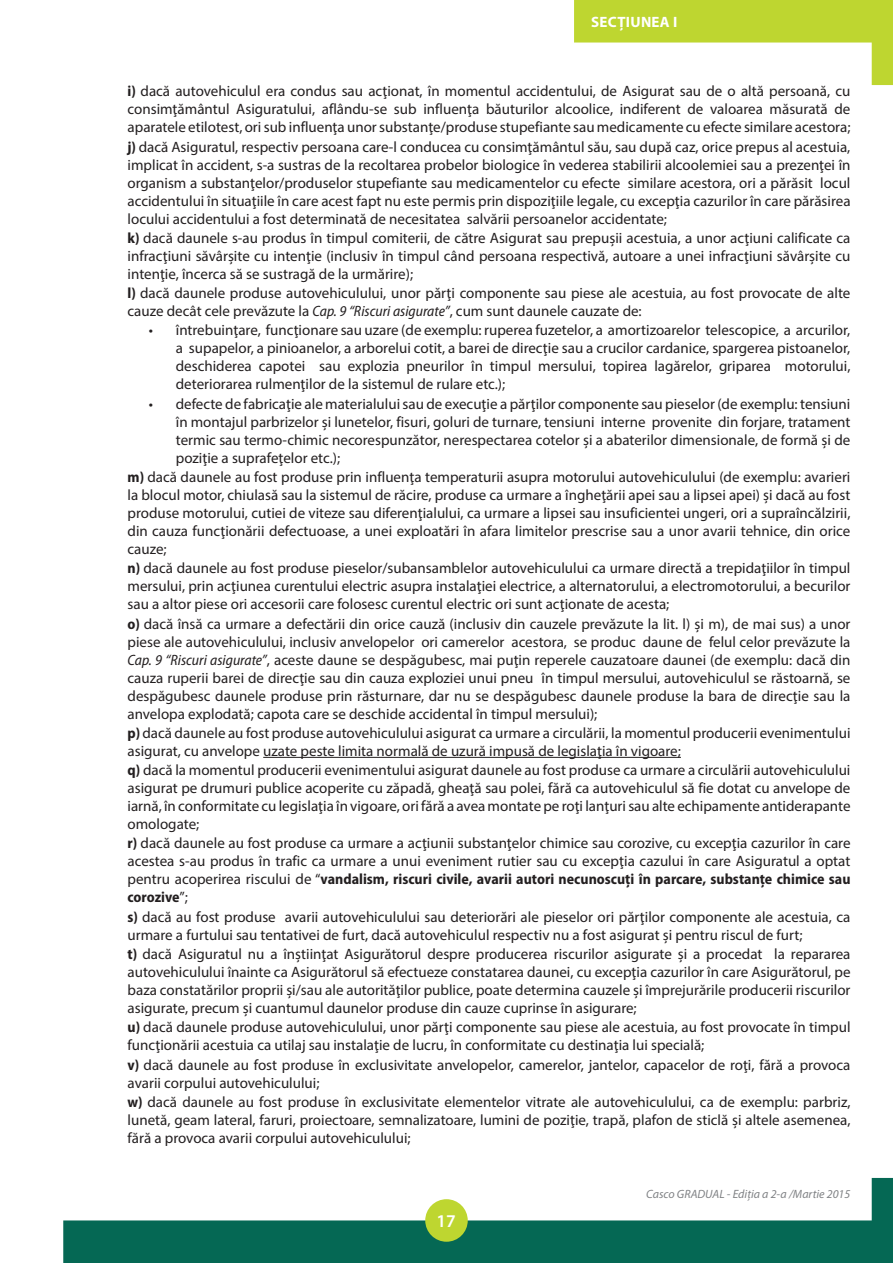
<style>
.page{position:relative;width:893px;height:1263px;background:#fff}
.page>*{position:absolute;margin:0;border:0;box-sizing:border-box;transform-origin:0 0}
.t1{font:600 18px "Myriad Pro";color:#fff}
.t2{font:15px/18.3px "Myriad Pro";color:#231f20}
.t3{font:700 semi-condensed 15px "Myriad Pro";color:#231f20}
.t4{font:700 15px "Myriad Pro";letter-spacing:.02em;color:#fff}
.t5{font:italic 12px "Myriad Pro";color:#808285}
.s1{font-weight:700;font-stretch:semi-condensed}
.s2{font-style:italic;font-stretch:semi-condensed}
.s3{font-weight:400;font-stretch:normal}
</style>
<div class="page">
<hr style="left:263px;top:757px;width:418px;height:1px;background:#231f20">
<svg style="left:63px;top:1178px;width:830px;height:85px;fill:#056854"></svg>
<div style="left:425px;top:1199px;width:43px;height:43px;background:#bed630;border-radius:50%"></div>
<svg style="left:574px;top:0;width:319px;height:85px"></svg>
<p class="t4" style="left:591px;top:12px;width:88px">SECȚIUNEA I</p>
<p class="t2" style="left:128px;top:82px;width:724px"><span class="s1">i)</span> dacă autovehiculul era condus sau acţionat, în momentul accidentului, de Asigurat sau de o altă persoană, cu consimţământul Asiguratului, aflându-se sub influenţa băuturilor alcoolice, indiferent de valoarea măsurată de aparatele etilotest, ori sub influenţa unor substanţe/produse stupefiante sau medicamente cu efecte similare acestora; <span class="s1">j)</span> dacă Asiguratul, respectiv persoana care-l conducea cu consimţământul său, sau după caz, orice prepus al acestuia, implicat în accident, s-a sustras de la recoltarea probelor biologice în vederea stabilirii alcoolemiei sau a prezenţei în organism a substanţelor/produselor stupefiante sau medicamentelor cu efecte similare acestora, ori a părăsit locul accidentului în situaţiile în care acest fapt nu este permis prin dispoziţiile legale, cu excepţia cazurilor în care părăsirea locului accidentului a fost determinată de necesitatea salvării persoanelor accidentate;<br><span class="s1">k)</span> dacă daunele s-au produs în timpul comiterii, de către Asigurat sau prepușii acestuia, a unor acţiuni calificate ca infracţiuni săvârșite cu intenţie (inclusiv în timpul când persoana respectivă, autoare a unei infracţiuni săvârșite cu intenţie, încerca să se sustragă de la urmărire);<br><span class="s1">l)</span> dacă daunele produse autovehiculului, unor părţi componente sau piese ale acestuia, au fost provocate de alte cauze decât cele prevăzute la <span class="s2">Cap. 9 “Riscuri asigurate”</span>, cum sunt daunele cauzate de:</p>
<p class="t2" style="left:176px;top:321px;width:676px">întrebuinţare, funcţionare sau uzare (de exemplu: ruperea fuzetelor, a amortizoarelor telescopice, a arcurilor,</p>
<p class="t2" style="left:176px;top:339px;width:676px">a supapelor, a pinioanelor, a arborelui cotit, a barei de direcţie sau a crucilor cardanice, spargerea pistoanelor,</p>
<p class="t2" style="left:176px;top:357px;width:676px">deschiderea capotei sau explozia pneurilor în timpul mersului, topirea lagărelor, griparea motorului,</p>
<p class="t2" style="left:176px;top:375px;width:331px">deteriorarea rulmenţilor de la sistemul de rulare etc.);</p>
<p class="t2" style="left:176px;top:394px;width:676px">defecte de fabricaţie ale materialului sau de execuţie a părţilor componente sau pieselor (de exemplu: tensiuni</p>
<p class="t2" style="left:176px;top:412px;width:676px">în montajul parbrizelor și lunetelor, fisuri, goluri de turnare, tensiuni interne provenite din forjare, tratament</p>
<p class="t2" style="left:176px;top:430px;width:676px">termic sau termo-chimic necorespunzător, nerespectarea cotelor și a abaterilor dimensionale, de formă și de</p>
<p class="t2" style="left:176px;top:448px;width:166px">poziţie a suprafeţelor etc.);</p>
<p class="t2" style="left:128px;top:468px;width:724px"><span class="s1">m)</span> dacă daunele au fost produse prin influenţa temperaturii asupra motorului autovehiculului (de exemplu: avarieri</p>
<p class="t2" style="left:128px;top:486px;width:724px">la blocul motor, chiulasă sau la sistemul de răcire, produse ca urmare a îngheţării apei sau a lipsei apei) și dacă au fost</p>
<p class="t2" style="left:128px;top:504px;width:724px">produse motorului, cutiei de viteze sau diferenţialului, ca urmare a lipsei sau insuficientei ungeri, ori a supraîncălzirii,</p>
<p class="t2" style="left:128px;top:522px;width:724px">din cauza funcţionării defectuoase, a unei exploatări în afara limitelor prescrise sau a unor avarii tehnice, din orice</p>
<p class="t2" style="left:128px;top:540px;width:41px">cauze;</p>
<p class="t2" style="left:128px;top:559px;width:724px"><span class="s1">n)</span> dacă daunele au fost produse pieselor/subansamblelor autovehiculului ca urmare directă a trepidaţiilor în timpul</p>
<p class="t2" style="left:128px;top:577px;width:724px">mersului, prin acţiunea curentului electric asupra instalaţiei electrice, a alternatorului, a electromotorului, a becurilor</p>
<p class="t2" style="left:128px;top:595px;width:543px">sau a altor piese ori accesorii care folosesc curentul electric ori sunt acţionate de acesta;</p>
<p class="t2" style="left:128px;top:614px;width:724px"><span class="s1">o)</span> dacă însă ca urmare a defectării din orice cauză (inclusiv din cauzele prevăzute la lit. l) și m), de mai sus) a unor</p>
<p class="t2" style="left:128px;top:632px;width:724px">piese ale autovehiculului, inclusiv anvelopelor ori camerelor acestora, se produc daune de felul celor prevăzute la</p>
<p class="t2" style="left:128px;top:650px;width:724px"><span class="s2">Cap. 9 “Riscuri asigurate”</span>, aceste daune se despăgubesc, mai puţin reperele cauzatoare daunei (de exemplu: dacă din</p>
<p class="t2" style="left:128px;top:668px;width:724px">cauza ruperii barei de direcţie sau din cauza exploziei unui pneu în timpul mersului, autovehiculul se răstoarnă, se</p>
<p class="t2" style="left:128px;top:686px;width:724px">despăgubesc daunele produse prin răsturnare, dar nu se despăgubesc daunele produse la bara de direcţie sau la</p>
<p class="t2" style="left:128px;top:704px;width:471px">anvelopa explodată; capota care se deschide accidental în timpul mersului);</p>
<p class="t2" style="left:128px;top:723px;width:724px"><span class="s1">p)</span> dacă daunele au fost produse autovehiculului asigurat ca urmare a circulării, la momentul producerii evenimentului</p>
<p class="t2" style="left:128px;top:741px;width:555px">asigurat, cu anvelope uzate peste limita normală de uzură impusă de legislaţia în vigoare;</p>
<p class="t2" style="left:128px;top:761px;width:724px"><span class="s1">q)</span> dacă la momentul producerii evenimentului asigurat daunele au fost produse ca urmare a circulării autovehiculului</p>
<p class="t2" style="left:128px;top:779px;width:724px">asigurat pe drumuri publice acoperite cu zăpadă, gheaţă sau polei, fără ca autovehiculul să fie dotat cu anvelope de</p>
<p class="t2" style="left:128px;top:797px;width:724px">iarnă, în conformitate cu legislaţia în vigoare, ori fără a avea montate pe roţi lanţuri sau alte echipamente antiderapante</p>
<p class="t2" style="left:128px;top:815px;width:73px">omologate;</p>
<p class="t2" style="left:128px;top:834px;width:724px"><span class="s1">r)</span> dacă daunele au fost produse ca urmare a acţiunii substanţelor chimice sau corozive, cu excepţia cazurilor în care</p>
<p class="t2" style="left:128px;top:852px;width:724px">acestea s-au produs în trafic ca urmare a unui eveniment rutier sau cu excepţia cazului în care Asiguratul a optat</p>
<p class="t3" style="left:128px;top:871px;width:724px"><span class="s3">pentru acoperirea riscului de “</span>vandalism, riscuri civile, avarii autori necunoscuţi în parcare, substanţe chimice sau</p>
<p class="t3" style="left:128px;top:889px;width:62px">corozive<span class="s3">”;</span></p>
<p class="t2" style="left:128px;top:907px;width:724px"><span class="s1">s)</span> dacă au fost produse avarii autovehiculului sau deteriorări ale pieselor ori părţilor componente ale acestuia, ca</p>
<p class="t2" style="left:128px;top:925px;width:676px">urmare a furtului sau tentativei de furt, dacă autovehiculul respectiv nu a fost asigurat și pentru riscul de furt;</p>
<p class="t2" style="left:128px;top:944px;width:724px"><span class="s1">t)</span> dacă Asiguratul nu a înștiinţat Asigurătorul despre producerea riscurilor asigurate și a procedat la repararea</p>
<p class="t2" style="left:128px;top:962px;width:724px">autovehiculului înainte ca Asigurătorul să efectueze constatarea daunei, cu excepţia cazurilor în care Asigurătorul, pe</p>
<p class="t2" style="left:128px;top:980px;width:724px">baza constatărilor proprii și/sau ale autorităţilor publice, poate determina cauzele și împrejurările producerii riscurilor</p>
<p class="t2" style="left:128px;top:998px;width:511px">asigurate, precum și cuantumul daunelor produse din cauze cuprinse în asigurare;</p>
<p class="t2" style="left:128px;top:1018px;width:724px"><span class="s1">u)</span> dacă daunele produse autovehiculului, unor părţi componente sau piese ale acestuia, au fost provocate în timpul</p>
<p class="t2" style="left:128px;top:1036px;width:578px">funcţionării acestuia ca utilaj sau instalaţie de lucru, în conformitate cu destinaţia lui specială;</p>
<p class="t2" style="left:128px;top:1055px;width:724px"><span class="s1">v)</span> dacă daunele au fost produse în exclusivitate anvelopelor, camerelor, jantelor, capacelor de roţi, fără a provoca</p>
<p class="t2" style="left:128px;top:1073px;width:193px">avarii corpului autovehiculului;</p>
<p class="t2" style="left:128px;top:1092px;width:724px"><span class="s1">w)</span> dacă daunele au fost produse în exclusivitate elementelor vitrate ale autovehiculului, ca de exemplu: parbriz,</p>
<p class="t2" style="left:128px;top:1110px;width:724px">lunetă, geam lateral, faruri, proiectoare, semnalizatoare, lumini de poziţie, trapă, plafon de sticlă și altele asemenea,</p>
<p class="t2" style="left:128px;top:1128px;width:285px">fără a provoca avarii corpului autovehiculului;</p>
<p class="t1" style="left:436px;top:1210px;width:21px">17</p>
<p class="t5" style="left:646px;top:1186px;width:206px">Casco GRADUAL - Ediția a 2-a /Martie 2015</p>
</div>
